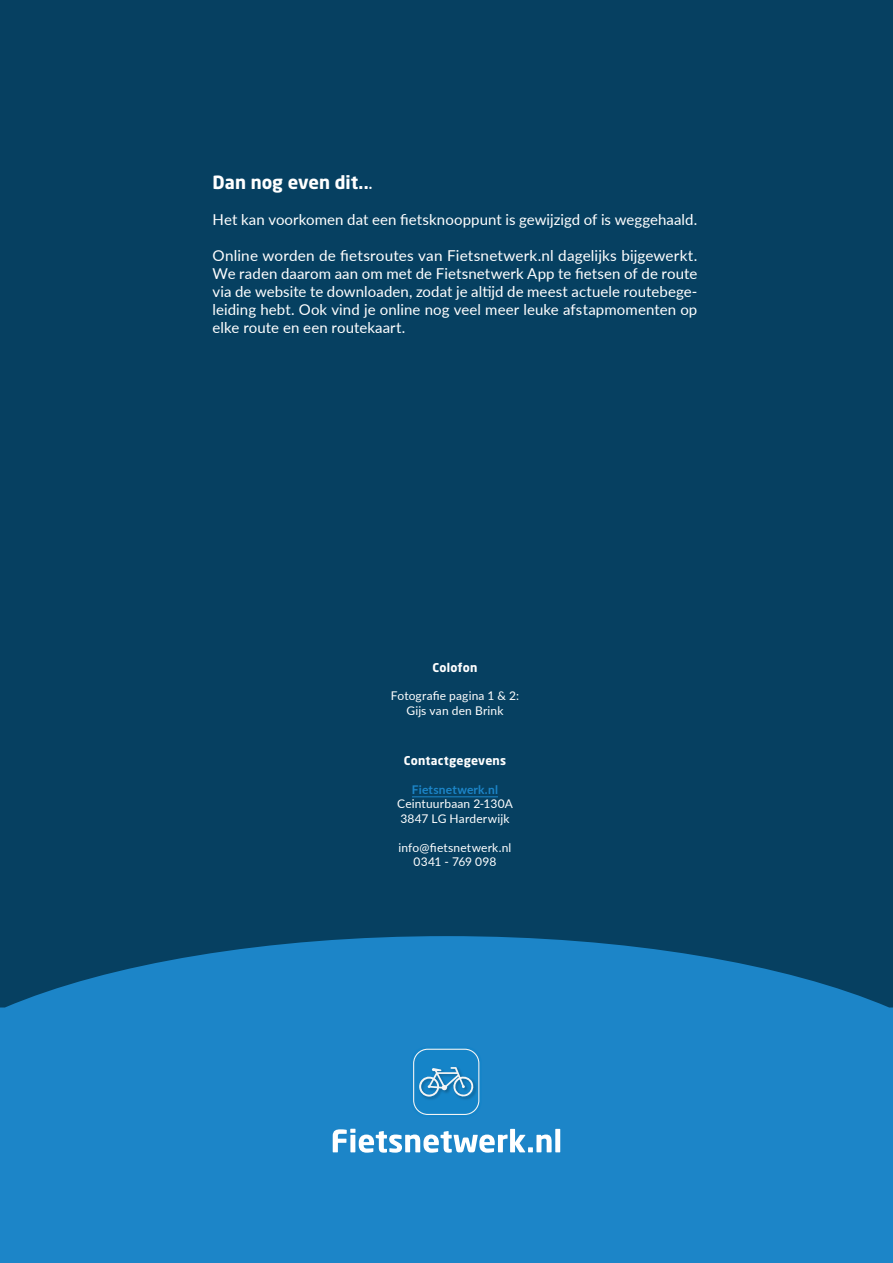
<style>
.page{position:relative;width:893px;height:1263px;background:#fff}
.page>*{position:absolute;margin:0;border:0;box-sizing:border-box;transform-origin:0 0}
.t1{font:700 18px "Neo Sans W1 G";color:#fff}
.t2{font:15px/18px "Lato";letter-spacing:.005em;color:#fff;text-align:justify}
.t3{font:12px/14.4px "Lato";letter-spacing:.015em;color:#fff;text-align:center}
.t4{font:700 12px "Neo Sans W1 G";letter-spacing:.015em;color:#fff}
.t5{font:700 12px "Lato";letter-spacing:.015em;color:#1c85c8}
.s1{font-family:"Lato";font-size:15px}
</style>
<div class="page">
<div style="left:0;top:0;width:893px;height:1046px;background:#064061"></div>
<svg style="left:0;top:936px;width:893px;height:327px;background:#1a80c0"></svg>
<svg style="left:333px;top:1129px;width:227px;height:24px"></svg>
<svg style="left:411px;top:1046px;width:71px;height:71px"></svg>
<svg style="left:413px;top:1049px;width:66px;height:66px;background:#3692cb"></svg>
<hr style="left:412px;top:796px;width:86px;height:1px;background:#1c85c8">
<p class="t1" style="left:213px;top:171px;width:161px">Dan nog even dit..<span class="s1">.</span></p>
<p class="t2" style="left:213px;top:210px;width:486px">Het kan voorkomen dat een fietsknooppunt is gewijzigd of is weggehaald.</p>
<p class="t2" style="left:213px;top:246px;width:486px">Online worden de fietsroutes van Fietsnetwerk.nl dagelijks bijgewerkt.<br>We raden daarom aan om met de Fietsnetwerk App te fietsen of de route via de website te downloaden, zodat je altijd de meest actuele routebege&shy;leiding hebt. Ook vind je online nog veel meer leuke afstapmomenten op elke route en een routekaart.</p>
<p class="t4" style="left:433px;top:659px;width:46px">Colofon</p>
<p class="t3" style="left:391px;top:688px;width:130px">Fotografie pagina 1 &amp; 2:<br>Gijs van den Brink</p>
<p class="t4" style="left:404px;top:753px;width:104px">Contactgegevens</p>
<p class="t5" style="left:412px;top:781px;width:88px">Fietsnetwerk.nl</p>
<p class="t3" style="left:397px;top:796px;width:117px;text-align:left">Ceintuurbaan 2-130A<br>3847 LG Harderwijk</p>
<p class="t3" style="left:398px;top:839px;width:114px">info@fietsnetwerk.nl<br>0341 - 769 098</p>
</div>
